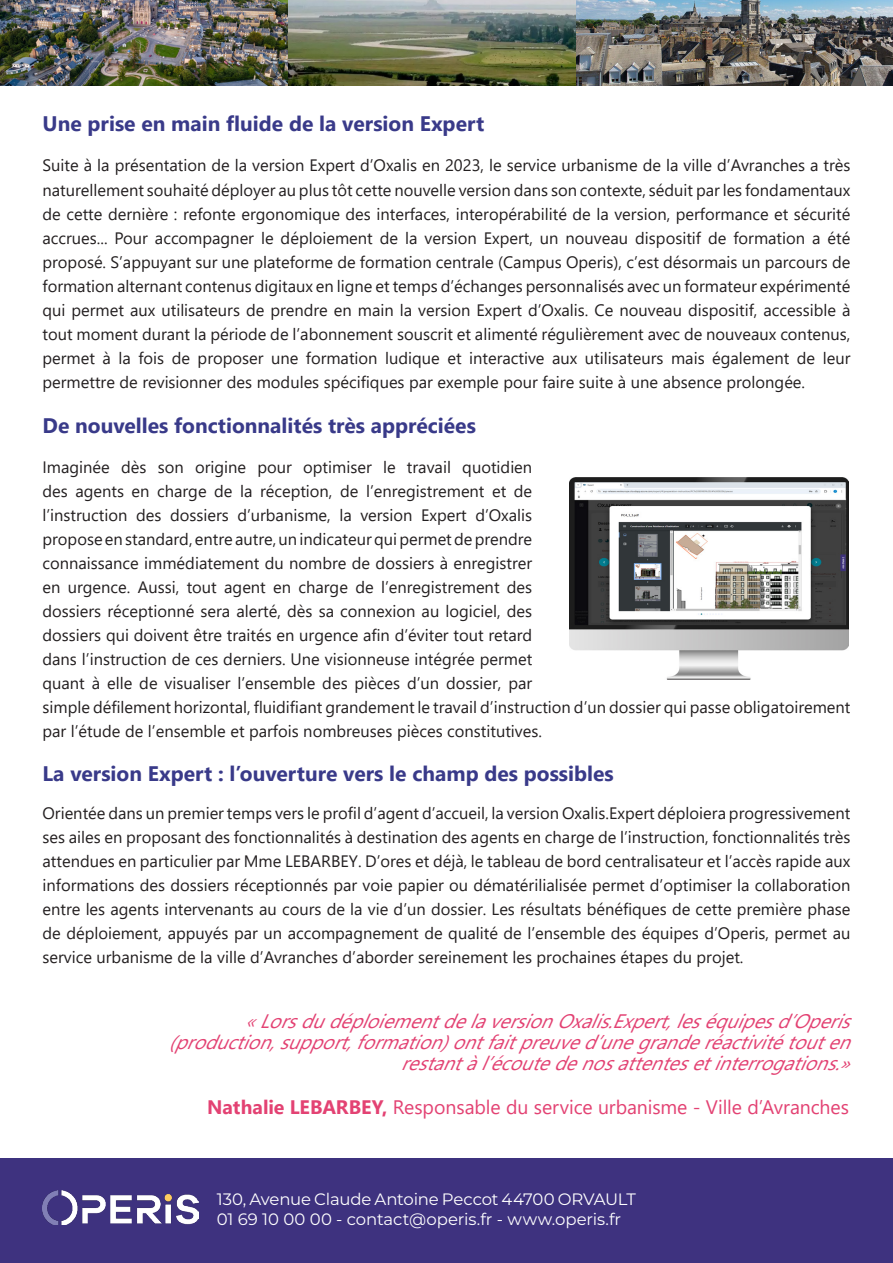
<style>
.page{position:relative;width:893px;height:1263px;background:#fff}
.page>*{position:absolute;margin:0;border:0;box-sizing:border-box;transform-origin:0 0}
.t1{font:700 21px "Segoe UI";color:#393a89}
.t2{font:italic 19.5px/21px "Segoe UI";color:#e34273;text-align:right}
.t3{font:19.5px "Segoe UI";letter-spacing:-.005em;color:#e34273}
.t4{font:16.5px/24px "Segoe UI";color:#231f20;text-align:justify}
.t5{font:16.5px "Montserrat";letter-spacing:-.01em;color:#fff}
.s1{font-family:"Montserrat"}
.s2{font-weight:700}
</style>
<div class="page">
<div style="left:0;top:1158px;width:893px;height:105px;background:#3e327f"></div>
<img style="left:43px;top:1190px;width:156px;height:35px">
<img style="left:0;top:0;width:288px;height:85px">
<img style="left:288px;top:0;width:288px;height:85px">
<img style="left:576px;top:0;width:317px;height:85px">
<img style="left:570px;top:477px;width:278px;height:202px">
<p class="t1" style="left:43px;top:104px;width:443px">Une prise en main fluide de la version Expert</p>
<p class="t4" style="left:43px;top:152px;width:809px">Suite à la présentation de la version Expert d’Oxalis en 2023, le service urbanisme de la ville d’Avranches a très naturellement souhaité déployer au plus tôt cette nouvelle version dans son contexte, séduit par les fondamentaux de cette dernière : refonte ergonomique des interfaces, interopérabilité de la version, performance et sécurité accrues... Pour accompagner le déploiement de la version Expert, un nouveau dispositif de formation a été proposé. S’appuyant sur une plateforme de formation centrale (Campus Operis), c’est désormais un parcours de formation alternant contenus digitaux en ligne et temps d’échanges personnalisés avec un formateur expérimenté qui permet aux utilisateurs de prendre en main la version Expert d’Oxalis. Ce nouveau dispositif, accessible à tout moment durant la période de l’abonnement souscrit et alimenté régulièrement avec de nouveaux contenus, permet à la fois de proposer une formation ludique et interactive aux utilisateurs mais également de leur permettre de revisionner des modules spécifiques par exemple pour faire suite à une absence prolongée.</p>
<p class="t1" style="left:43px;top:406px;width:435px">De nouvelles fonctionnalités très appréciées</p>
<p class="t4" style="left:43px;top:454px;width:809px;text-align:left">Imaginée dès son origine pour optimiser le travail quotidien<br>des agents en charge de la réception, de l’enregistrement et de<br>l’instruction des dossiers d’urbanisme, la version Expert d’Oxalis<br>propose en standard, entre autre, un indicateur qui permet de prendre<br>connaissance immédiatement du nombre de dossiers à enregistrer<br>en urgence. Aussi, tout agent en charge de l’enregistrement des<br>dossiers réceptionné sera alerté, dès sa connexion au logiciel, des<br>dossiers qui doivent être traités en urgence afin d’éviter tout retard<br>dans l’instruction de ces derniers. Une visionneuse intégrée permet<br>quant à elle de visualiser l’ensemble des pièces d’un dossier, par<br>simple défilement horizontal, fluidifiant grandement le travail d’instruction d’un dossier qui passe obligatoirement par l’étude de l’ensemble et parfois nombreuses pièces constitutives.</p>
<p class="t1" style="left:43px;top:753px;width:573px">La version Expert : l’ouverture vers le champ des possibles</p>
<p class="t4" style="left:43px;top:800px;width:809px">Orientée dans un premier temps vers le profil d’agent d’accueil, la version Oxalis.Expert déploiera progressivement ses ailes en proposant des fonctionnalités à destination des agents en charge de l’instruction, fonctionnalités très attendues en particulier par Mme LEBARBEY. D’ores et déjà, le tableau de bord centralisateur et l’accès rapide aux informations des dossiers réceptionnés par voie papier ou dématérilialisée permet d’optimiser la collaboration entre les agents intervenants au cours de la vie d’un dossier. Les résultats bénéfiques de cette première phase de déploiement, appuyés par un accompagnement de qualité de l’ensemble des équipes d’Operis, permet au service urbanisme de la ville d’Avranches d’aborder sereinement les prochaines étapes du projet.</p>
<p class="t2" style="left:169px;top:1009px;width:697px"><span class="s1">«</span>LorsdudéploiementdelaversionOxalis.Expert,leséquipesd’Operis (production,support,formation)ontfaitpreuved’unegranderéactivitétouten restantàl’écoutedenosattentesetinterrogations.»</p>
<p class="t3" style="left:207px;top:1088px;width:643px"><span class="s2">Nathalie LEBARBEY,</span> Responsable du service urbanisme - Ville d’Avranches</p>
<p class="t5" style="left:217px;top:1188px;width:421px">130, Avenue Claude Antoine Peccot 44700 ORVAULT</p>
<p class="t5" style="left:217px;top:1207px;width:406px">01 69 10 00 00 - contact@operis.fr - www.operis.fr</p>
</div>
